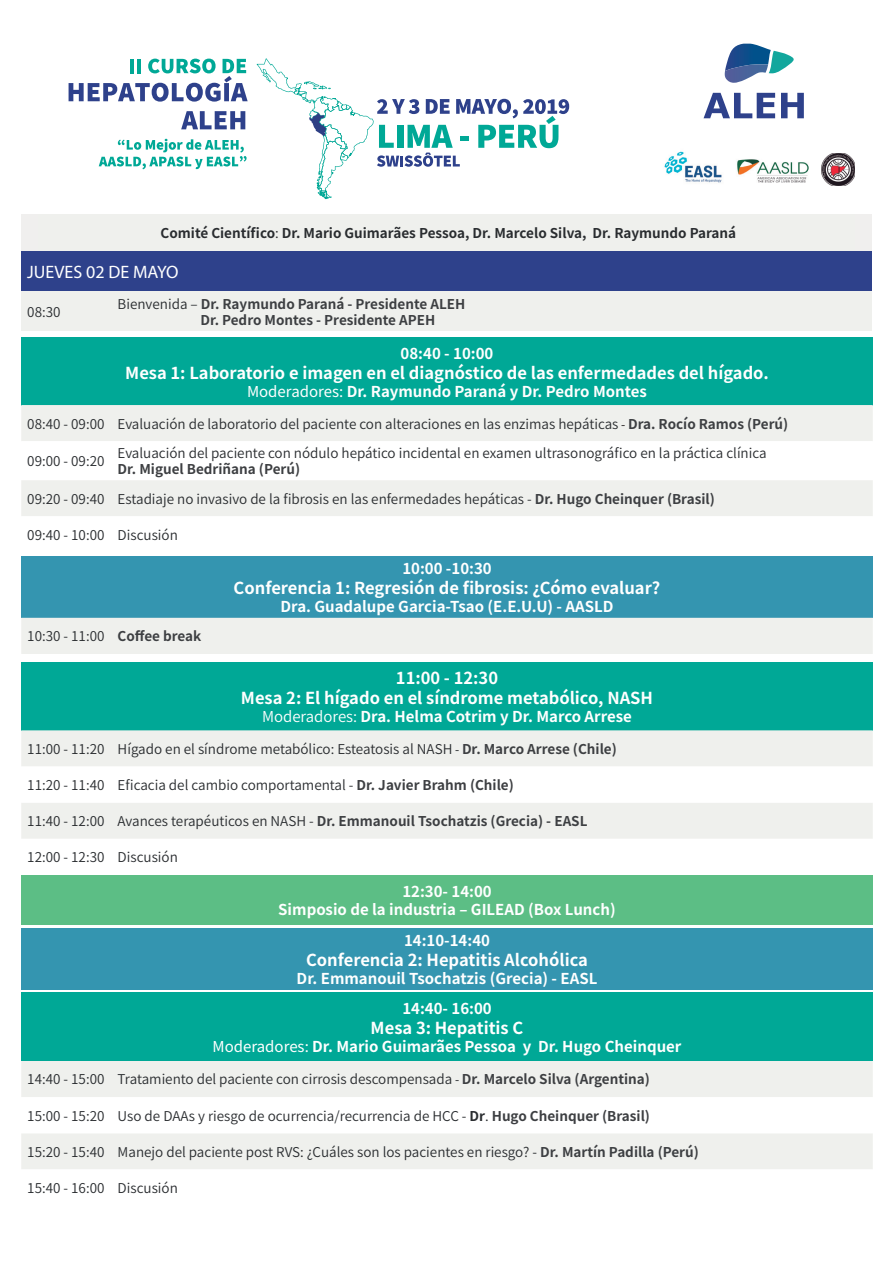
<style>
.page{position:relative;width:893px;height:1263px;background:#fff}
.page>*{position:absolute;margin:0;border:0;box-sizing:border-box;transform-origin:0 0}
.t1{font:18px "Myriad Pro";color:#fff}
._002_Titulos_Mesas_C{font:700 16.5px "Source Han Sans JP";color:#fff}
._003_Moderadores{font:700 16.5px "Source Han Sans JP";color:#fff}
._001_Horas_en_Título{font:700 16.5px "Source Han Sans JP";color:#fff}
._003_Moderadores-2{font:700 15px "Source Han Sans JP";color:#fff}
._001_Horas_en_Título-2{font:700 15px "Source Han Sans JP";color:#fff}
._004_Textos{font:13.5px "Source Han Sans JP";color:#292c2f}
._004_Textos-2{font:700 13.5px "Source Han Sans JP";color:#3d3f42}
._004_Textos-3{font:700 13.5px "Source Han Sans JP";color:#292c2f}
.s1{font-weight:400}
.s2{font-weight:400;color:#292c2f}
.s3{font-family:"Source Sans Pro";color:#231f20}
.s4{font-weight:700;color:#3d3f42}
.s5{font-family:"Source Sans Pro"}
.s6{font-weight:700}
</style>
<div class="page">
<div style="left:21px;top:251px;width:851px;height:41px;background:#2e418b"></div>
<div style="left:21px;top:292px;width:91px;height:39px;background:#eff0ed"></div>
<div style="left:112px;top:292px;width:760px;height:39px;background:#eff0ed"></div>
<div style="left:25px;top:214px;width:846px;height:36px;background:#eff0ed"></div>
<div style="left:21px;top:337px;width:852px;height:68px;background:#00a896"></div>
<div style="left:21px;top:405px;width:852px;height:36px;background:#eff0ed"></div>
<div style="left:21px;top:480px;width:852px;height:36px;background:#eff0ed"></div>
<div style="left:21px;top:662px;width:852px;height:68px;background:#00a896"></div>
<div style="left:21px;top:730px;width:852px;height:36px;background:#eff0ed"></div>
<div style="left:21px;top:803px;width:852px;height:36px;background:#eff0ed"></div>
<div style="left:21px;top:993px;width:852px;height:68px;background:#00a896"></div>
<div style="left:21px;top:1061px;width:852px;height:36px;background:#eff0ed"></div>
<div style="left:21px;top:1134px;width:852px;height:35px;background:#eff0ed"></div>
<div style="left:21px;top:556px;width:852px;height:62px;background:#3495b0"></div>
<div style="left:21px;top:618px;width:852px;height:36px;background:#eff0ed"></div>
<div style="left:21px;top:928px;width:852px;height:62px;background:#3495b0"></div>
<svg style="left:69px;top:59px;width:179px;height:43px"></svg>
<svg style="left:181px;top:111px;width:64px;height:18px"></svg>
<svg style="left:257px;top:58px;width:312px;height:141px"></svg>
<svg style="left:99px;top:139px;width:148px;height:31px"></svg>
<svg style="left:725px;top:44px;width:69px;height:39px"></svg>
<svg style="left:704px;top:93px;width:71px;height:25px"></svg>
<svg style="left:781px;top:93px;width:23px;height:25px"></svg>
<img style="left:664px;top:151px;width:58px;height:32px">
<img style="left:737px;top:159px;width:72px;height:24px">
<img style="left:822px;top:153px;width:32px;height:33px">
<div style="left:21px;top:214px;width:17px;height:37px;background:#f0efee"></div>
<div style="left:855px;top:214px;width:17px;height:37px;background:#f0efee"></div>
<div style="left:21px;top:875px;width:852px;height:50px;background:#5cbe85"></div>
<p class="_004_Textos-3" style="left:161px;top:225px;width:577px">Comité Científico<span class="s1">:</span> Dr. Mario Guimarães Pessoa, Dr. Marcelo Silva, Dr. Raymundo Paraná</p>
<p class="t1" style="left:27px;top:261px;width:153px">JUEVES 02 DE MAYO</p>
<p class="_004_Textos" style="left:27px;top:305px;width:35px">08:30</p>
<p class="_004_Textos-2" style="left:118px;top:297px;width:349px"><span class="s2">Bienvenida –</span> Dr. Raymundo Paraná - Presidente ALEH</p>
<p class="_004_Textos-2" style="left:200px;top:313px;width:236px">Dr. Pedro Montes - Presidente APEH</p>
<p class="_001_Horas_en_Título-2" style="left:401px;top:345px;width:94px">08:40 - 10:00</p>
<p class="_002_Titulos_Mesas_C" style="left:125px;top:363px;width:645px">Mesa 1: Laboratorio e imagen en el diagnóstico de las enfermedades del hígado.</p>
<p class="_003_Moderadores-2" style="left:247px;top:383px;width:401px"><span class="s1">Moderadores:</span> Dr. Raymundo Paraná y Dr. Pedro Montes</p>
<p class="_004_Textos" style="left:27px;top:416px;width:79px">08:40 - 09:00</p>
<p class="_004_Textos" style="left:118px;top:416px;width:672px">Evaluación de laboratorio del paciente con alteraciones en las enzimas hepáticas <span class="s3">-</span> <span class="s4">Dra. Rocío Ramos (Perú)</span></p>
<p class="_004_Textos" style="left:27px;top:453px;width:79px">09:00 - 09:20</p>
<p class="_004_Textos" style="left:118px;top:445px;width:650px">Evaluación del paciente con nódulo hepático incidental en examen ultrasonográfico en la práctica clínica</p>
<p class="_004_Textos-2" style="left:118px;top:462px;width:184px">Dr. Miguel Bedriñana (Perú)</p>
<p class="_004_Textos" style="left:27px;top:491px;width:79px">09:20 - 09:40</p>
<p class="_004_Textos" style="left:118px;top:491px;width:599px">Estadiaje no invasivo de la fibrosis en las enfermedades hepáticas - <span class="s4">Dr. Hugo Cheinquer (Brasil)</span></p>
<p class="_004_Textos" style="left:27px;top:527px;width:79px">09:40 - 10:00</p>
<p class="_004_Textos" style="left:118px;top:527px;width:62px">Discusión</p>
<p class="_004_Textos" style="left:27px;top:629px;width:79px">10:30 - 11:00</p>
<p class="_004_Textos-2" style="left:118px;top:629px;width:85px">Coffee break</p>
<p class="_001_Horas_en_Título-2" style="left:402px;top:560px;width:91px">10:00 -10:30</p>
<p class="_002_Titulos_Mesas_C" style="left:234px;top:578px;width:428px">Conferencia 1: Regresión de fibrosis: ¿Cómo evaluar?</p>
<p class="_003_Moderadores-2" style="left:281px;top:598px;width:334px">Dra. Guadalupe Garcia-Tsao (E.E.U.U) - AASLD</p>
<p class="_001_Horas_en_Título" style="left:396px;top:669px;width:104px">11:00 - 12:30</p>
<p class="_003_Moderadores" style="left:241px;top:688px;width:414px">Mesa 2: El hígado en el síndrome metabólico, NASH</p>
<p class="_003_Moderadores-2" style="left:262px;top:708px;width:371px"><span class="s1">Moderadores:</span> Dra. Helma Cotrim y Dr. Marco Arrese</p>
<p class="_004_Textos" style="left:27px;top:741px;width:79px">11:00 - 11:20</p>
<p class="_004_Textos" style="left:118px;top:741px;width:501px">Hígado en el síndrome metabólico: Esteatosis al NASH <span class="s5">-</span> <span class="s4">Dr. Marco Arrese (Chile)</span></p>
<p class="_004_Textos" style="left:27px;top:777px;width:79px">11:20 - 11:40</p>
<p class="_004_Textos" style="left:118px;top:777px;width:398px">Eficacia del cambio comportamental - <span class="s4">Dr. Javier Brahm (Chile)</span></p>
<p class="_004_Textos" style="left:27px;top:813px;width:79px">11:40 - 12:00</p>
<p class="_004_Textos-2" style="left:118px;top:813px;width:471px"><span class="s2">Avances terapéuticos en NASH -</span> Dr. Emmanouil Tsochatzis (Grecia) - EASL</p>
<p class="_004_Textos" style="left:27px;top:850px;width:79px">12:00 - 12:30</p>
<p class="_004_Textos" style="left:118px;top:850px;width:62px">Discusión</p>
<p class="_001_Horas_en_Título-2" style="left:402px;top:883px;width:91px">12:30- 14:00</p>
<p class="_001_Horas_en_Título-2" style="left:278px;top:901px;width:339px">Simposio de la industria – GILEAD (Box Lunch)</p>
<p class="_001_Horas_en_Título-2" style="left:404px;top:932px;width:87px">14:10-14:40</p>
<p class="_002_Titulos_Mesas_C" style="left:306px;top:950px;width:283px">Conferencia 2: Hepatitis Alcohólica</p>
<p class="_003_Moderadores-2" style="left:297px;top:970px;width:302px">Dr. Emmanouil Tsochatzis (Grecia) - EASL</p>
<p class="_001_Horas_en_Título-2" style="left:402px;top:1000px;width:91px">14:40- 16:00</p>
<p class="_002_Titulos_Mesas_C" style="left:371px;top:1018px;width:154px">Mesa 3: Hepatitis C</p>
<p class="_003_Moderadores-2" style="left:213px;top:1038px;width:470px"><span class="s1">Moderadores:</span> Dr. Mario Guimarães Pessoa y Dr. Hugo Cheinquer</p>
<p class="_004_Textos" style="left:27px;top:1072px;width:79px">14:40 - 15:00</p>
<p class="_004_Textos" style="left:118px;top:1072px;width:534px">Tratamiento del paciente con cirrosis descompensada <span class="s5">-</span> <span class="s4">Dr. Marcelo Silva (Argentina)</span></p>
<p class="_004_Textos" style="left:27px;top:1108px;width:79px">15:00 - 15:20</p>
<p class="_004_Textos" style="left:118px;top:1108px;width:534px">Uso de DAAs y riesgo de ocurrencia/recurrencia de HCC - <span class="s6">Dr</span>. <span class="s4">Hugo Cheinquer (Brasil)</span></p>
<p class="_004_Textos" style="left:27px;top:1144px;width:79px">15:20 - 15:40</p>
<p class="_004_Textos" style="left:118px;top:1144px;width:583px">Manejo del paciente post RVS: ¿Cuáles son los pacientes en riesgo? - <span class="s4">Dr. Martín Padilla (Perú)</span></p>
<p class="_004_Textos" style="left:27px;top:1180px;width:79px">15:40 - 16:00</p>
<p class="_004_Textos" style="left:118px;top:1180px;width:62px">Discusión</p>
</div>
